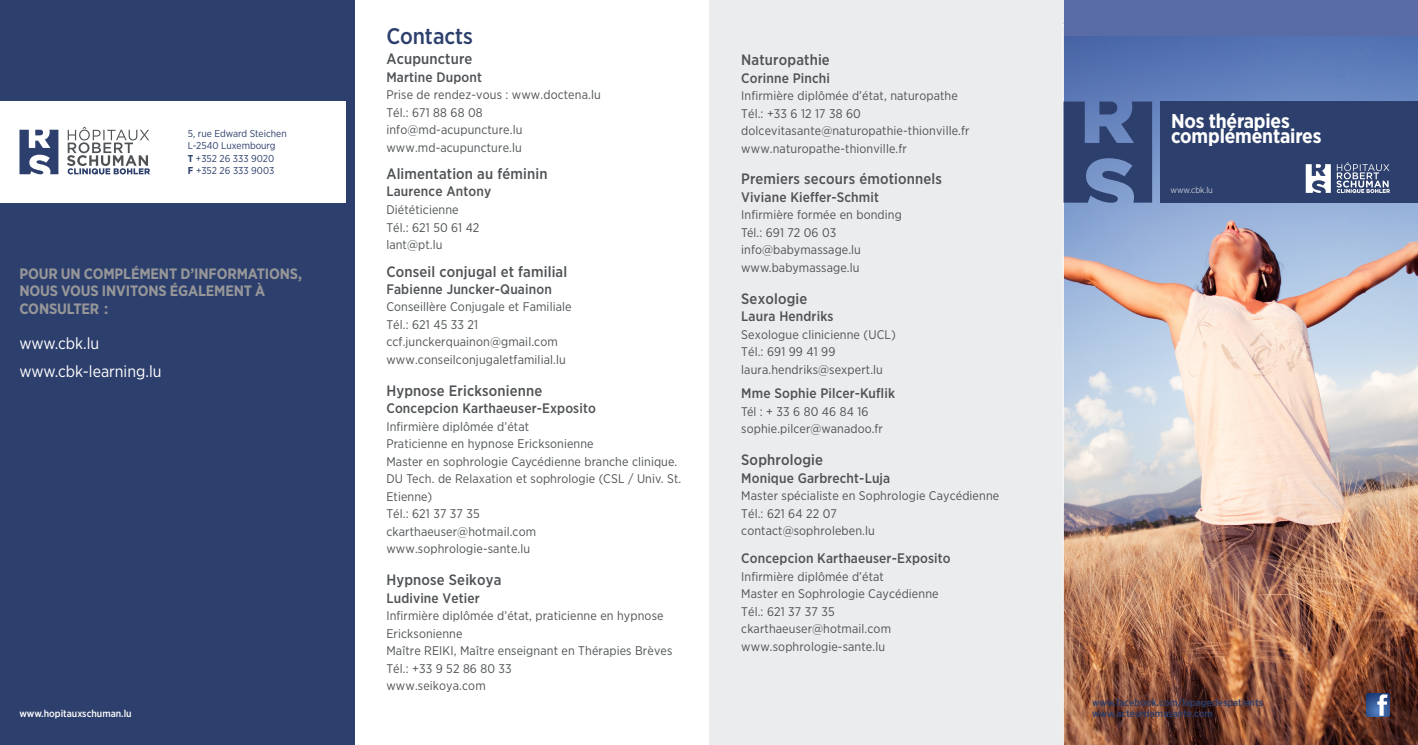
<style>
.page{position:relative;width:1418px;height:745px;background:#fff}
.page>*{position:absolute;margin:0;border:0;box-sizing:border-box;transform-origin:0 0}
.TITLE_SMALL{font:500 22.5px "Gotham Narrow";color:#2d3f6c}
.t1{font:700 20px "Gotham Narrow";letter-spacing:-.01em;color:#fff}
.t2{font:16.25px "Gotham Narrow";color:#fff}
.TITLE_SMALL-2{font:500 15px "Gotham Narrow";letter-spacing:.01em;color:#4f5355}
.t3{font:700 15px/17.5px "Gotham Narrow";letter-spacing:-.01em;color:#979799}
.TITLE_SMALL-3{font:500 13.75px "Gotham Narrow";letter-spacing:.01em;color:#4f5355}
.TITLE_SMALL-4{font:12.5px/17.5px "Gotham Narrow";letter-spacing:.01em;color:#4f5355}
.t4{font:10px/12.5px "Gotham Narrow";color:#2d3f6c}
.t5{font:500 10px "Gotham Narrow";color:#2d3f6c}
.t6{font:500 10px "Gotham Narrow";color:#fff}
.t7{font:300 8.75px "Gotham Narrow";color:#fff}
.s1{font-weight:700}
</style>
<div class="page">
<div style="left:709px;top:0;width:354px;height:744px;background:#ebeced"></div>
<img style="left:1063px;top:23px;width:354px;height:721px">
<div style="left:1064px;top:0;width:353px;height:35px;background:#5a6ca6"></div>
<div style="left:0;top:0;width:354px;height:744px;background:#2d3f6c"></div>
<div style="left:0;top:101px;width:345px;height:101px;background:#fff"></div>
<svg style="left:1366px;top:692px;width:23px;height:24px"></svg>
<svg style="left:1063px;top:101px;width:89px;height:101px;background:#435888"></svg>
<div style="left:1160px;top:102px;width:257px;height:101px;background:#2d3f6c"></div>
<svg style="left:19px;top:130px;width:39px;height:44px"></svg>
<svg style="left:67px;top:127px;width:83px;height:47px"></svg>
<svg style="left:1305px;top:164px;width:25px;height:29px"></svg>
<svg style="left:1336px;top:162px;width:53px;height:31px"></svg>
<p class="t4" style="left:188px;top:127px;width:100px">5, rue Edward Steichen<br>L-2540 Luxembourg</p>
<p class="t4" style="left:188px;top:152px;width:88px"><span class="s1">T</span> +352 26 333 9020<br><span class="s1">F</span> +352 26 333 9003</p>
<p class="t3" style="left:19px;top:264px;width:284px">POUR UN COMPLÉMENT D’INFORMATIONS,<br>NOUS VOUS INVITONS ÉGALEMENT À<br>CONSULTER :</p>
<p class="t2" style="left:19px;top:333px;width:81px">www.cbk.lu</p>
<p class="t2" style="left:19px;top:361px;width:143px">www.cbk-learning.lu</p>
<p class="t6" style="left:19px;top:706px;width:114px">www.hopitauxschuman.lu</p>
<p class="TITLE_SMALL" style="left:386px;top:22px;width:88px">Contacts</p>
<p class="TITLE_SMALL-2" style="left:386px;top:50px;width:87px">Acupuncture</p>
<p class="TITLE_SMALL-3" style="left:386px;top:68px;width:97px">Martine Dupont</p>
<p class="TITLE_SMALL-4" style="left:386px;top:86px;width:216px">Prise de rendez-vous : www.doctena.lu</p>
<p class="TITLE_SMALL-4" style="left:386px;top:103px;width:98px">Tél.: 671 88 68 08</p>
<p class="TITLE_SMALL-4" style="left:386px;top:121px;width:137px">info@md-acupuncture.lu</p>
<p class="TITLE_SMALL-4" style="left:386px;top:138px;width:137px">www.md-acupuncture.lu</p>
<p class="TITLE_SMALL-2" style="left:386px;top:164px;width:163px">Alimentation au féminin</p>
<p class="TITLE_SMALL-3" style="left:386px;top:183px;width:106px">Laurence Antony</p>
<p class="TITLE_SMALL-4" style="left:386px;top:200px;width:74px">Diététicienne</p>
<p class="TITLE_SMALL-4" style="left:386px;top:218px;width:95px">Tél.: 621 50 61 42</p>
<p class="TITLE_SMALL-4" style="left:386px;top:235px;width:58px">lant@pt.lu</p>
<p class="TITLE_SMALL-2" style="left:386px;top:262px;width:182px">Conseil conjugal et familial</p>
<p class="TITLE_SMALL-3" style="left:386px;top:280px;width:167px">Fabienne Juncker-Quainon</p>
<p class="TITLE_SMALL-4" style="left:386px;top:298px;width:187px">Conseillère Conjugale et Familiale</p>
<p class="TITLE_SMALL-4" style="left:386px;top:315px;width:93px">Tél.: 621 45 33 21</p>
<p class="TITLE_SMALL-4" style="left:386px;top:333px;width:173px">ccf.junckerquainon@gmail.com</p>
<p class="TITLE_SMALL-4" style="left:386px;top:350px;width:181px">www.conseilconjugaletfamilial.lu</p>
<p class="TITLE_SMALL-2" style="left:386px;top:380px;width:157px">Hypnose Ericksonienne</p>
<p class="TITLE_SMALL-3" style="left:386px;top:399px;width:211px">Concepcion Karthaeuser-Exposito</p>
<p class="TITLE_SMALL-4" style="left:386px;top:417px;width:144px">Infirmière diplômée d’état</p>
<p class="TITLE_SMALL-4" style="left:386px;top:434px;width:209px">Praticienne en hypnose Ericksonienne</p>
<p class="TITLE_SMALL-4" style="left:386px;top:452px;width:292px">Master en sophrologie Caycédienne branche clinique.</p>
<p class="TITLE_SMALL-4" style="left:386px;top:469px;width:296px">DU Tech. de Relaxation et sophrologie (CSL / Univ. St.<br>Etienne)</p>
<p class="TITLE_SMALL-4" style="left:386px;top:504px;width:95px">Tél.: 621 37 37 35</p>
<p class="TITLE_SMALL-4" style="left:386px;top:522px;width:151px">ckarthaeuser@hotmail.com</p>
<p class="TITLE_SMALL-4" style="left:386px;top:539px;width:145px">www.sophrologie-sante.lu</p>
<p class="TITLE_SMALL-2" style="left:386px;top:570px;width:116px">Hypnose Seikoya</p>
<p class="TITLE_SMALL-3" style="left:386px;top:588px;width:95px">Ludivine Vetier</p>
<p class="TITLE_SMALL-4" style="left:386px;top:606px;width:279px">Infirmière diplômée d’état, praticienne en hypnose<br>Ericksonienne</p>
<p class="TITLE_SMALL-4" style="left:386px;top:641px;width:287px">Maître REIKI, Maître enseignant en Thérapies Brèves</p>
<p class="TITLE_SMALL-4" style="left:386px;top:658px;width:127px">Tél.: +33 9 52 86 80 33</p>
<p class="TITLE_SMALL-4" style="left:386px;top:676px;width:101px">www.seikoya.com</p>
<p class="TITLE_SMALL-2" style="left:741px;top:50px;width:90px">Naturopathie</p>
<p class="TITLE_SMALL-3" style="left:741px;top:69px;width:90px">Corinne Pinchi</p>
<p class="TITLE_SMALL-4" style="left:741px;top:87px;width:218px">Infirmière diplômée d’état, naturopathe</p>
<p class="TITLE_SMALL-4" style="left:741px;top:104px;width:121px">Tél.: +33 6 12 17 38 60</p>
<p class="TITLE_SMALL-4" style="left:741px;top:122px;width:230px">dolcevitasante@naturopathie-thionville.fr</p>
<p class="TITLE_SMALL-4" style="left:741px;top:139px;width:167px">www.naturopathe-thionville.fr</p>
<p class="TITLE_SMALL-2" style="left:741px;top:169px;width:202px">Premiers secours émotionnels</p>
<p class="TITLE_SMALL-3" style="left:741px;top:188px;width:139px">Viviane Kieffer-Schmit</p>
<p class="TITLE_SMALL-4" style="left:741px;top:206px;width:162px">Infirmière formée en bonding</p>
<p class="TITLE_SMALL-4" style="left:741px;top:223px;width:97px">Tél.: 691 72 06 03</p>
<p class="TITLE_SMALL-4" style="left:741px;top:241px;width:121px">info@babymassage.lu</p>
<p class="TITLE_SMALL-4" style="left:741px;top:258px;width:120px">www.babymassage.lu</p>
<p class="TITLE_SMALL-2" style="left:741px;top:289px;width:68px">Sexologie</p>
<p class="TITLE_SMALL-3" style="left:741px;top:307px;width:94px">Laura Hendriks</p>
<p class="TITLE_SMALL-4" style="left:741px;top:325px;width:156px">Sexologue clinicienne (UCL)</p>
<p class="TITLE_SMALL-4" style="left:741px;top:342px;width:96px">Tél.: 691 99 41 99</p>
<p class="TITLE_SMALL-4" style="left:741px;top:360px;width:143px">laura.hendriks@sexpert.lu</p>
<p class="TITLE_SMALL-3" style="left:741px;top:384px;width:155px">Mme Sophie Pilcer-Kuflik</p>
<p class="TITLE_SMALL-4" style="left:741px;top:402px;width:129px">Tél : + 33 6 80 46 84 16</p>
<p class="TITLE_SMALL-4" style="left:741px;top:419px;width:143px">sophie.pilcer@wanadoo.fr</p>
<p class="TITLE_SMALL-2" style="left:741px;top:450px;width:83px">Sophrologie</p>
<p class="TITLE_SMALL-3" style="left:741px;top:468px;width:150px">Monique Garbrecht-Luja</p>
<p class="TITLE_SMALL-4" style="left:741px;top:486px;width:259px">Master spécialiste en Sophrologie Caycédienne</p>
<p class="TITLE_SMALL-4" style="left:741px;top:504px;width:97px">Tél.: 621 64 22 07</p>
<p class="TITLE_SMALL-4" style="left:741px;top:521px;width:135px">contact@sophroleben.lu</p>
<p class="TITLE_SMALL-3" style="left:741px;top:549px;width:211px">Concepcion Karthaeuser-Exposito</p>
<p class="TITLE_SMALL-4" style="left:741px;top:567px;width:144px">Infirmière diplômée d’état</p>
<p class="TITLE_SMALL-4" style="left:741px;top:584px;width:199px">Master en Sophrologie Caycédienne</p>
<p class="TITLE_SMALL-4" style="left:741px;top:602px;width:95px">Tél.: 621 37 37 35</p>
<p class="TITLE_SMALL-4" style="left:741px;top:619px;width:151px">ckarthaeuser@hotmail.com</p>
<p class="TITLE_SMALL-4" style="left:741px;top:637px;width:145px">www.sophrologie-sante.lu</p>
<p class="t1" style="left:1171px;top:108px;width:120px">Nos thérapies</p>
<p class="t1" style="left:1171px;top:123px;width:152px">complémentaires</p>
<p class="t7" style="left:1170px;top:184px;width:44px">www.cbk.lu</p>
<p class="t5" style="left:1092px;top:695px;width:172px">www.facebook.com/lapagedespatients</p>
<p class="t5" style="left:1092px;top:706px;width:122px">www.acteurdemasante.com</p>
</div>
